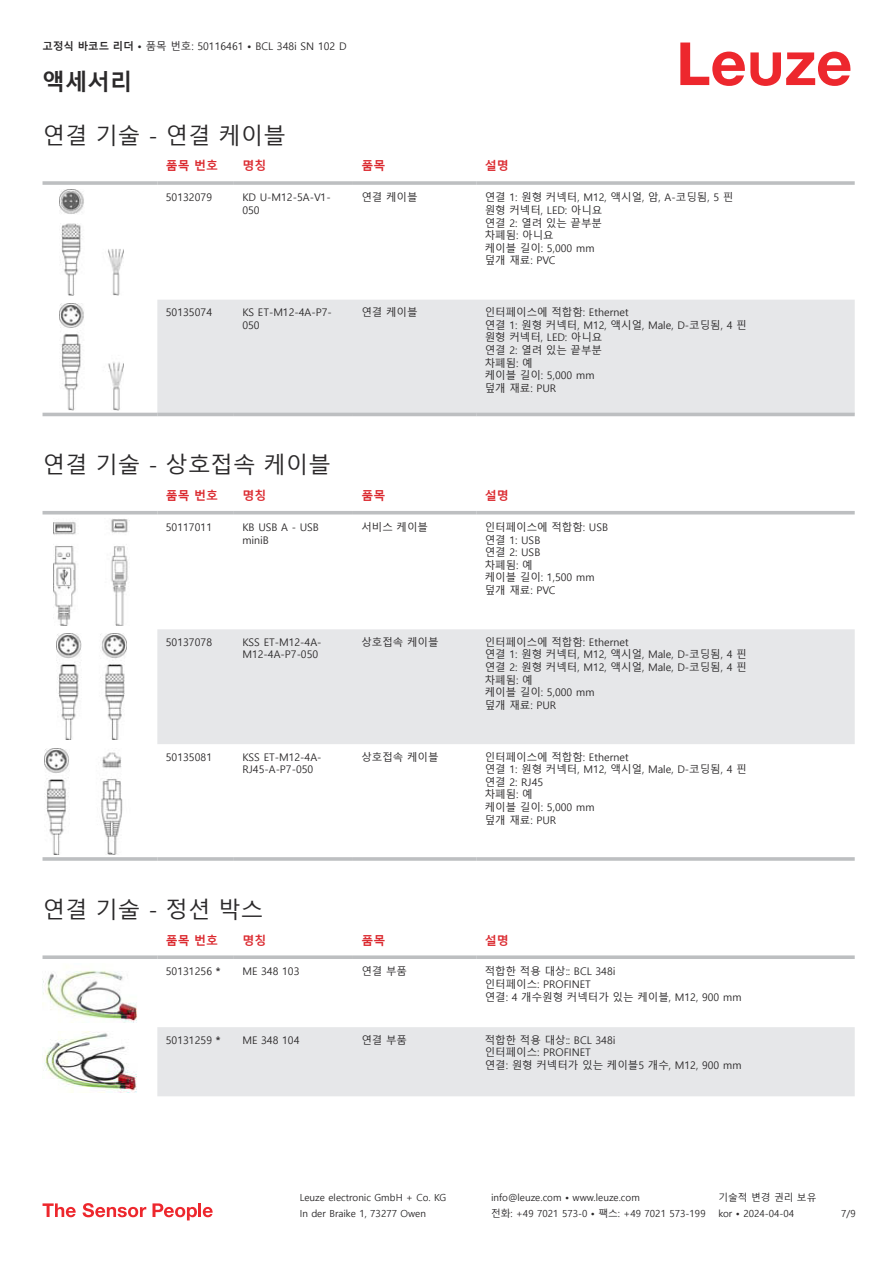
<style>
.page{position:relative;width:893px;height:1263px;background:#fff}
.page>*{position:absolute;margin:0;border:0;box-sizing:border-box;transform-origin:0 0}
.t1{font:22.5px "Malgun Gothic";color:#2b292a}
.t2{font:700 22.5px "Malgun Gothic";color:#2b292a}
.t3{font:700 12px "Malgun Gothic";color:#db2a30}
.t4{font:10.5px/12.6px "Malgun Gothic";color:#2b292a}
.t5{font:9.75px "Malgun Gothic";color:#2b292a}
.s1{font-weight:700}
</style>
<div class="page">
<svg style="left:680px;top:43px;width:170px;height:43px"></svg>
<svg style="left:43px;top:295px;width:812px;height:122px"></svg>
<div style="left:157px;top:300px;width:698px;height:113px;background:#e6e7e9"></div>
<hr style="left:43px;top:181px;width:114px;height:4px;background:#bdbfc1">
<hr style="left:157px;top:181px;width:77px;height:4px;background:#c8cacb">
<hr style="left:234px;top:181px;width:119px;height:4px;background:#c3c5c6">
<hr style="left:353px;top:181px;width:123px;height:4px;background:#bdbfc1">
<hr style="left:476px;top:181px;width:379px;height:4px;background:#c8cacb">
<hr style="left:43px;top:413px;width:114px;height:3px;background:#bdbfc1">
<hr style="left:157px;top:413px;width:77px;height:3px;background:#bdbfc1">
<hr style="left:234px;top:413px;width:119px;height:3px;background:#bdbfc1">
<hr style="left:353px;top:413px;width:123px;height:3px;background:#bdbfc1">
<hr style="left:476px;top:413px;width:379px;height:3px;background:#bdbfc1">
<img style="left:59px;top:189px;width:65px;height:106px">
<img style="left:59px;top:304px;width:65px;height:106px">
<div style="left:157px;top:629px;width:698px;height:115px;background:#e6e7e9"></div>
<hr style="left:43px;top:511px;width:114px;height:3px;background:#bdbfc1">
<hr style="left:157px;top:511px;width:77px;height:3px;background:#bdbfc1">
<hr style="left:234px;top:511px;width:119px;height:3px;background:#bdbfc1">
<hr style="left:353px;top:511px;width:123px;height:3px;background:#bdbfc1">
<hr style="left:476px;top:511px;width:379px;height:3px;background:#bdbfc1">
<hr style="left:43px;top:857px;width:114px;height:4px;background:#bdbfc1">
<hr style="left:157px;top:857px;width:77px;height:4px;background:#c9cacc">
<hr style="left:234px;top:857px;width:119px;height:4px;background:#c4c5c7">
<hr style="left:353px;top:857px;width:123px;height:4px;background:#bdbfc1">
<hr style="left:476px;top:857px;width:379px;height:4px;background:#c9cacc">
<img style="left:53px;top:519px;width:77px;height:106px">
<img style="left:56px;top:634px;width:70px;height:106px">
<img style="left:45px;top:748px;width:78px;height:107px">
<div style="left:157px;top:1027px;width:698px;height:69px;background:#e6e7e9"></div>
<svg style="left:43px;top:955px;width:114px;height:4px"></svg>
<svg style="left:157px;top:955px;width:77px;height:4px"></svg>
<svg style="left:234px;top:955px;width:119px;height:4px"></svg>
<svg style="left:353px;top:955px;width:123px;height:4px"></svg>
<svg style="left:476px;top:955px;width:379px;height:4px;background:#c4c6c7"></svg>
<img style="left:43px;top:971px;width:94px;height:52px">
<img style="left:43px;top:1031px;width:94px;height:61px">
<svg style="left:43px;top:1203px;width:33px;height:14px"></svg>
<svg style="left:83px;top:1203px;width:63px;height:14px"></svg>
<svg style="left:153px;top:1203px;width:44px;height:17px"></svg>
<hr style="left:198px;top:1203px;width:3px;height:14px;background:#ed272d">
<svg style="left:203px;top:1207px;width:10px;height:10px"></svg>
<p class="t4" style="left:43px;top:40px;width:306px"><span class="s1">고정식 바코드 리더 •</span> 품목 번호: 50116461 <span class="s1">•</span> BCL 348i SN 102 D</p>
<h1 class="t2" style="left:43px;top:69px;width:91px">액세서리</h1>
<h1 class="t1" style="left:43px;top:123px;width:245px">연결 기술 - 연결 케이블</h1>
<p class="t3" style="left:166px;top:159px;width:54px">품목 번호</p>
<p class="t3" style="left:242px;top:159px;width:25px">명칭</p>
<p class="t3" style="left:361px;top:159px;width:25px">품목</p>
<p class="t3" style="left:485px;top:159px;width:25px">설명</p>
<p class="t4" style="left:166px;top:191px;width:48px">50132079</p>
<p class="t4" style="left:242px;top:191px;width:90px">KD U-M12-5A-V1-<br>050</p>
<p class="t4" style="left:361px;top:191px;width:58px">연결 케이블</p>
<p class="t4" style="left:485px;top:191px;width:250px">연결 1: 원형 커넥터, M12, 액시얼, 암, A-코딩됨, 5 핀 원형 커넥터, LED: 아니요<br>연결 2: 열려 있는 끝부분<br>차폐됨: 아니요<br>케이블 길이: 5,000 mm<br>덮개 재료: PVC</p>
<p class="t4" style="left:166px;top:306px;width:48px">50135074</p>
<p class="t4" style="left:242px;top:306px;width:91px">KS ET-M12-4A-P7-<br>050</p>
<p class="t4" style="left:361px;top:306px;width:58px">연결 케이블</p>
<p class="t4" style="left:485px;top:306px;width:263px">인터페이스에 적합함: Ethernet<br>연결 1: 원형 커넥터, M12, 액시얼, Male, D-코딩됨, 4 핀 원형 커넥터, LED: 아니요<br>연결 2: 열려 있는 끝부분<br>차폐됨: 예<br>케이블 길이: 5,000 mm<br>덮개 재료: PUR</p>
<h1 class="t1" style="left:43px;top:452px;width:290px">연결 기술 - 상호접속 케이블</h1>
<p class="t3" style="left:166px;top:489px;width:54px">품목 번호</p>
<p class="t3" style="left:242px;top:489px;width:25px">명칭</p>
<p class="t3" style="left:361px;top:489px;width:25px">품목</p>
<p class="t3" style="left:485px;top:489px;width:25px">설명</p>
<p class="t4" style="left:166px;top:521px;width:48px">50117011</p>
<p class="t4" style="left:242px;top:521px;width:78px">KB USB A - USB miniB</p>
<p class="t4" style="left:361px;top:521px;width:68px">서비스 케이블</p>
<p class="t4" style="left:485px;top:521px;width:125px">인터페이스에 적합함: USB 연결 1: USB<br>연결 2: USB<br>차폐됨: 예<br>케이블 길이: 1,500 mm 덮개 재료: PVC</p>
<p class="t4" style="left:166px;top:636px;width:48px">50137078</p>
<p class="t4" style="left:242px;top:636px;width:81px">KSS ET-M12-4A-<br>M12-4A-P7-050</p>
<p class="t4" style="left:361px;top:636px;width:79px">상호접속 케이블</p>
<p class="t4" style="left:485px;top:636px;width:263px">인터페이스에 적합함: Ethernet<br>연결 1: 원형 커넥터, M12, 액시얼, Male, D-코딩됨, 4 핀 연결 2: 원형 커넥터, M12, 액시얼, Male, D-코딩됨, 4 핀 차폐됨: 예<br>케이블 길이: 5,000 mm<br>덮개 재료: PUR</p>
<p class="t4" style="left:166px;top:751px;width:48px">50135081</p>
<p class="t4" style="left:242px;top:751px;width:81px">KSS ET-M12-4A-<br>RJ45-A-P7-050</p>
<p class="t4" style="left:361px;top:751px;width:79px">상호접속 케이블</p>
<p class="t4" style="left:485px;top:751px;width:263px">인터페이스에 적합함: Ethernet<br>연결 1: 원형 커넥터, M12, 액시얼, Male, D-코딩됨, 4 핀 연결 2: RJ45<br>차폐됨: 예<br>케이블 길이: 5,000 mm<br>덮개 재료: PUR</p>
<h1 class="t1" style="left:43px;top:897px;width:222px">연결 기술 - 정션 박스</h1>
<p class="t3" style="left:166px;top:933px;width:54px">품목 번호</p>
<p class="t3" style="left:242px;top:933px;width:25px">명칭</p>
<p class="t3" style="left:361px;top:933px;width:25px">품목</p>
<p class="t3" style="left:485px;top:933px;width:25px">설명</p>
<p class="t4" style="left:166px;top:965px;width:56px">50131256 <span class="s1">*</span></p>
<p class="t4" style="left:242px;top:965px;width:59px">ME 348 103</p>
<p class="t4" style="left:361px;top:965px;width:47px">연결 부품</p>
<p class="t4" style="left:485px;top:965px;width:258px">적합한 적용 대상:: BCL 348i<br>인터페이스: PROFINET<br>연결: 4 개수원형 커넥터가 있는 케이블, M12, 900 mm</p>
<p class="t4" style="left:166px;top:1034px;width:56px">50131259 <span class="s1">*</span></p>
<p class="t4" style="left:242px;top:1034px;width:59px">ME 348 104</p>
<p class="t4" style="left:361px;top:1034px;width:47px">연결 부품</p>
<p class="t4" style="left:485px;top:1034px;width:258px">적합한 적용 대상:: BCL 348i<br>인터페이스: PROFINET<br>연결: 원형 커넥터가 있는 케이블5 개수, M12, 900 mm</p>
<p class="t5" style="left:300px;top:1192px;width:148px">Leuze electronic GmbH + Co. KG</p>
<p class="t5" style="left:491px;top:1192px;width:150px">info@leuze.com • www.leuze.com</p>
<p class="t5" style="left:718px;top:1192px;width:100px">기술적 변경 권리 보유</p>
<p class="t5" style="left:300px;top:1208px;width:128px">In der Braike 1, 73277 Owen</p>
<p class="t5" style="left:491px;top:1208px;width:216px">전화: +49 7021 573-0 • 팩스: +49 7021 573-199</p>
<p class="t5" style="left:718px;top:1208px;width:77px">kor • 2024-04-04</p>
<p class="t5" style="left:841px;top:1208px;width:16px">7/9</p>
</div>
